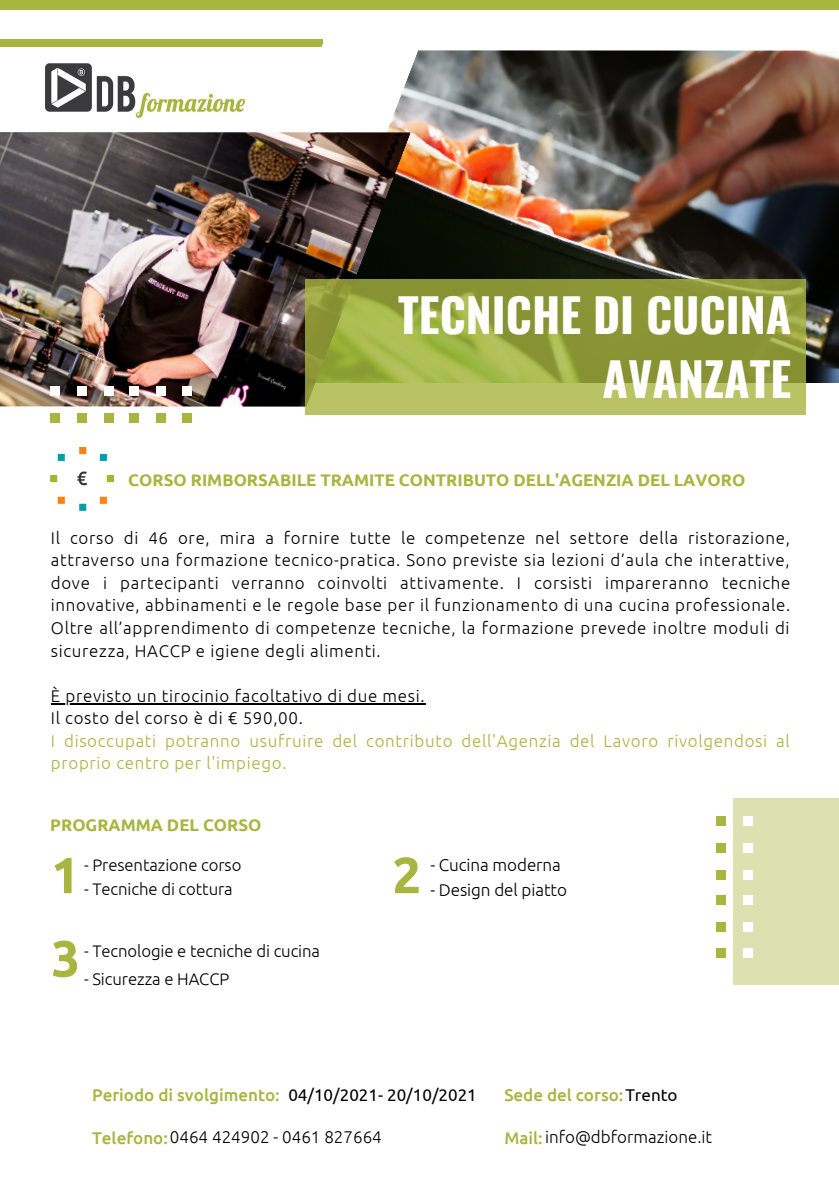
<style>
.page{position:relative;width:839px;height:1191px;background:#fff}
.page>*{position:absolute;margin:0;border:0;box-sizing:border-box;transform-origin:0 0}
.t1{font:700 50.8px "Ubuntu";color:#a8b53f}
.t2{font:700 46.4px/64.6px "Oswald";color:#fff;text-align:right}
.t3{font:300 17px/22.6px "Ubuntu";letter-spacing:.04em;color:#000;text-align:justify}
.t4{font:300 17px/22.6px "Ubuntu";letter-spacing:.04em;color:#a8b53f}
.t5{font:300 17px "Ubuntu";color:#000}
.t6{font:500 17px "Ubuntu";color:#a8b53f}
.t7{font:300 17px "Ubuntu";letter-spacing:-.005em;color:#000}
.t8{font:17px "Ubuntu";color:#000}
.t9{font:300 16.8px "Ubuntu";letter-spacing:-.005em;color:#000}
.t10{font:700 16.8px "Ubuntu";color:#a8b53f}
.s1{font-weight:400;color:#000}
.s2{font-weight:500;color:#a8b53f}
</style>
<div class="page">
<div style="left:733px;top:799px;width:105px;height:186px;background:#dce1b2"></div>
<div style="left:716px;top:816px;width:9px;height:10px;background:#a8b53f"></div>
<div style="left:743px;top:816px;width:10px;height:10px;background:#fff"></div>
<div style="left:716px;top:843px;width:9px;height:10px;background:#a8b53f"></div>
<div style="left:743px;top:843px;width:10px;height:10px;background:#fff"></div>
<div style="left:716px;top:870px;width:9px;height:9px;background:#a8b53f"></div>
<div style="left:743px;top:870px;width:10px;height:9px;background:#fff"></div>
<div style="left:716px;top:895px;width:9px;height:9px;background:#a8b53f"></div>
<div style="left:743px;top:895px;width:10px;height:9px;background:#fff"></div>
<div style="left:716px;top:922px;width:9px;height:9px;background:#a8b53f"></div>
<div style="left:743px;top:922px;width:10px;height:9px;background:#fff"></div>
<div style="left:716px;top:949px;width:9px;height:9px;background:#a8b53f"></div>
<div style="left:743px;top:949px;width:10px;height:9px;background:#fff"></div>
<img style="left:45px;top:64px;width:200px;height:54px">
<img style="left:387px;top:50px;width:451px;height:334px">
<div style="left:0;top:0;width:838px;height:9px;background:#a8b53f"></div>
<div style="left:0;top:19px;width:322px;height:27px;background:#a8b53f"></div>
<svg style="left:305px;top:38px;width:18px;height:9px"></svg>
<div style="left:0;top:11px;width:838px;height:27px;background:#fff"></div>
<img style="left:0;top:132px;width:411px;height:275px">
<div style="left:50px;top:414px;width:10px;height:9px;background:#a8b53f"></div>
<div style="left:50px;top:386px;width:10px;height:10px;background:#fff"></div>
<div style="left:77px;top:414px;width:10px;height:9px;background:#a8b53f"></div>
<div style="left:77px;top:386px;width:10px;height:10px;background:#fff"></div>
<div style="left:104px;top:414px;width:9px;height:9px;background:#a8b53f"></div>
<div style="left:104px;top:386px;width:9px;height:10px;background:#fff"></div>
<div style="left:129px;top:414px;width:9px;height:9px;background:#a8b53f"></div>
<div style="left:129px;top:386px;width:9px;height:10px;background:#fff"></div>
<div style="left:156px;top:414px;width:9px;height:9px;background:#a8b53f"></div>
<div style="left:156px;top:386px;width:9px;height:10px;background:#fff"></div>
<div style="left:182px;top:414px;width:10px;height:9px;background:#a8b53f"></div>
<div style="left:182px;top:386px;width:10px;height:10px;background:#fff"></div>
<img style="left:50px;top:447px;width:63px;height:63px">
<svg style="left:305px;top:280px;width:500px;height:135px;background:#9ba745"></svg>
<hr style="left:51px;top:703px;width:374px;height:2px;background:#000">
<p class="t2" style="left:398px;top:280px;width:394px">TECNICHE DI CUCINA<br>AVANZATE</p>
<p class="t10" style="left:128px;top:471px;width:618px">CORSO RIMBORSABILE TRAMITE CONTRIBUTO DELL'AGENZIA DEL LAVORO</p>
<p class="t3" style="left:51px;top:526px;width:741px">Il corso di 46 ore, mira a fornire tutte le competenze nel settore della ristorazione, attraverso una formazione tecnico-pratica. Sono previste sia lezioni d’aula che interattive, dove i partecipanti verranno coinvolti attivamente. I corsisti impareranno tecniche innovative, abbinamenti e le regole base per il funzionamento di una cucina professionale.<br>Oltre all’apprendimento di competenze tecniche, la formazione prevede inoltre moduli di sicurezza, HACCP e igiene degli alimenti.</p>
<p class="t3" style="left:51px;top:684px;width:375px">È previsto un tirocinio facoltativo di due mesi.</p>
<p class="t3" style="left:51px;top:707px;width:253px">Il costo del corso è di € 590,00.</p>
<p class="t4" style="left:51px;top:729px;width:740px">I disoccupati potranno usufruire del contributo dell'Agenzia del Lavoro rivolgendosi al proprio centro per l'impiego.</p>
<p class="t10" style="left:50px;top:815px;width:212px">PROGRAMMA DEL CORSO</p>
<p class="t1" style="left:51px;top:846px;width:30px">1</p>
<p class="t1" style="left:392px;top:846px;width:30px">2</p>
<p class="t9" style="left:84px;top:855px;width:159px">- Presentazione corso</p>
<p class="t9" style="left:84px;top:880px;width:150px">- Tecniche di cottura</p>
<p class="t7" style="left:430px;top:855px;width:132px">- Cucina moderna</p>
<p class="t7" style="left:430px;top:880px;width:138px">- Design del piatto</p>
<p class="t1" style="left:51px;top:929px;width:30px">3</p>
<p class="t9" style="left:84px;top:942px;width:237px">- Tecnologie e tecniche di cucina</p>
<p class="t9" style="left:84px;top:969px;width:147px">- Sicurezza e HACCP</p>
<p class="t8" style="left:288px;top:1086px;width:190px">04/10/2021- 20/10/2021</p>
<p class="t6" style="left:504px;top:1086px;width:175px">Sede del corso:<span class="s1">Trento</span></p>
<p class="t5" style="left:92px;top:1127px;width:291px"><span class="s2">Telefono:</span> 0464 424902 - 0461 827664</p>
<p class="t5" style="left:504px;top:1127px;width:209px"><span class="s2">Mail:</span>info@dbformazione.it</p>
<p class="t6" style="left:92px;top:1086px;width:189px">Periodo di svolgimento:</p>
</div>
